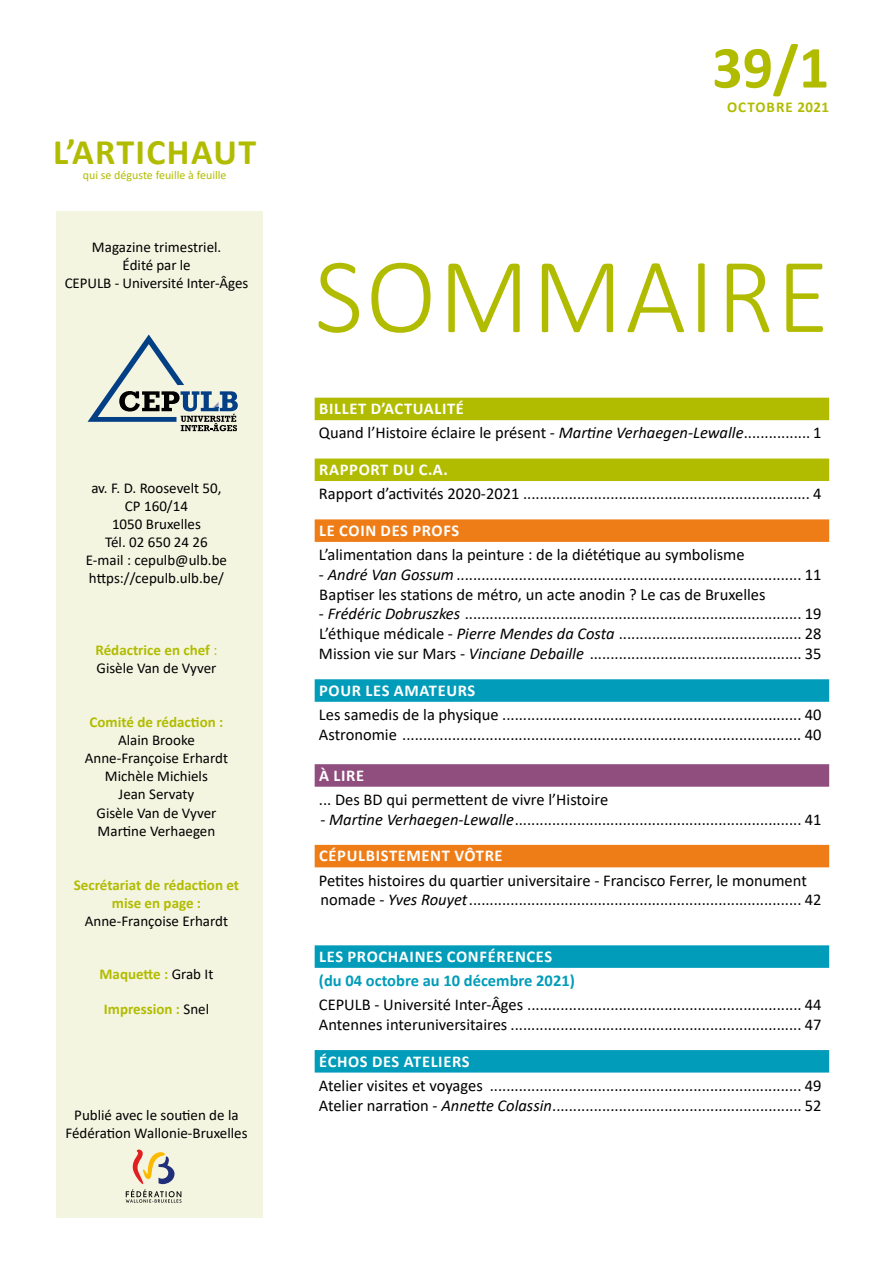
<style>
.page{position:relative;width:893px;height:1263px;background:#fff}
.page>*{position:absolute;margin:0;border:0;box-sizing:border-box;transform-origin:0 0}
.t1{font:300 108px "Calibri";letter-spacing:.02em;color:#b1bc00}
.t2{font:700 60px "Calibri";color:#b1bc00}
.t3{font:700 36px "Calibri";letter-spacing:.035em;color:#b1bc00}
.t4{font:16.5px/19.8px "Calibri";color:#000}
.t5{font:700 16.5px "Calibri";letter-spacing:.04em;color:#fff}
.t6{font:700 16.5px "Calibri";color:#009cb9}
.t7{font:15px/18px "Calibri";color:#000;text-align:center}
.t8{font:700 15px/18px "Calibri";color:#b1bc00}
.t9{font:700 15px "Calibri";letter-spacing:.07em;color:#b1bc00}
.t10{font:12px "Calibri";color:#b1bc00}
.s1{font-weight:400}
.s2{font-weight:400;color:#000}
.s3{font-weight:700;color:#fff}
.s4{font-style:italic}
</style>
<div class="page">
<div style="left:56px;top:211px;width:207px;height:1007px;background:#f4f5e1"></div>
<svg style="left:88px;top:334px;width:150px;height:97px"></svg>
<svg style="left:126px;top:1149px;width:55px;height:54px"></svg>
<div style="left:315px;top:398px;width:514px;height:22px;background:#b1bc00"></div>
<div style="left:315px;top:458px;width:514px;height:23px;background:#b1bc00"></div>
<div style="left:315px;top:519px;width:514px;height:23px;background:#ef7d17"></div>
<div style="left:315px;top:679px;width:514px;height:23px;background:#009cb9"></div>
<div style="left:315px;top:764px;width:514px;height:23px;background:#8f4e7e"></div>
<div style="left:315px;top:845px;width:514px;height:22px;background:#ef7d17"></div>
<div style="left:315px;top:945px;width:514px;height:23px;background:#009cb9"></div>
<div style="left:315px;top:1050px;width:514px;height:22px;background:#009cb9"></div>
<h3 class="t3" style="left:53px;top:127px;width:205px">L’ARTICHAUT</h3>
<p class="t10" style="left:83px;top:166px;width:145px">qui se déguste feuille à feuille</p>
<p class="t7" style="left:65px;top:238px;width:185px">Magazine trimestriel.<br>Édité par le<br>CEPULB - Université Inter-Âges</p>
<p class="t7" style="left:86px;top:479px;width:143px">av. F. D. Roosevelt 50,<br>CP 160/14<br>1050 Bruxelles<br>Tél. 02 650 24 26<br>E-mail : cepulb@ulb.be https://cepulb.ulb.be/</p>
<p class="t8" style="left:96px;top:641px;width:123px">Rédactrice en chef <span class="s1">:<br></span><span class="s2">Gisèle Van de Vyver</span></p>
<p class="t8" style="left:90px;top:713px;width:135px">Comité de rédaction :</p>
<p class="t7" style="left:85px;top:731px;width:145px">Alain Brooke<br>Anne-Françoise Erhardt<br>Michèle Michiels<br>Jean Servaty<br>Gisèle Van de Vyver<br>Martine Verhaegen</p>
<p class="t8" style="left:74px;top:875px;width:167px;text-align:center">Secrétariat de rédaction et mise en page :</p>
<p class="t7" style="left:85px;top:911px;width:145px">Anne-Françoise Erhardt</p>
<p class="t8" style="left:100px;top:964px;width:115px">Maquette : <span class="s2">Grab It</span></p>
<p class="t8" style="left:104px;top:999px;width:107px">Impression : <span class="s2">Snel</span></p>
<p class="t7" style="left:65px;top:1105px;width:184px">Publié avec le soutien de la<br>Fédération Wallonie-Bruxelles</p>
<h2 class="t2" style="left:712px;top:25px;width:119px">39/1</h2>
<p class="t9" style="left:727px;top:96px;width:104px">OCTOBRE 2021</p>
<h1 class="t1" style="left:315px;top:229px;width:516px">SOMMAIRE</h1>
<p class="t4" style="left:319px;top:396px;width:504px;line-height:24px"><span class="s3">BILLET D’ACTUALITÉ<br></span>Quand l’Histoire éclaire le présent - <span class="s4">Martine Verhaegen-Lewalle</span>................ 1</p>
<p class="t5" style="left:319px;top:458px;width:130px">RAPPORT DU C.A.</p>
<p class="t4" style="left:319px;top:483px;width:504px">Rapport d’activités 2020-2021 ..................................................................... 4</p>
<p class="t5" style="left:319px;top:519px;width:141px">LE COIN DES PROFS</p>
<p class="t4" style="left:319px;top:544px;width:427px">L’alimentation dans la peinture : de la diététique au symbolisme</p>
<p class="t4" style="left:319px;top:564px;width:504px">- <span class="s4">André Van Gossum</span>................................................................................... 11<br>Baptiser les stations de métro, un acte anodin ? Le cas de Bruxelles</p>
<p class="t4" style="left:319px;top:604px;width:504px;text-align:justify">- <span class="s4">Frédéric Dobruszkes</span> ................................................................................. 19<br>L’éthique médicale - <span class="s4">Pierre Mendes da Costa</span> ............................................ 28<br>Mission vie sur Mars - <span class="s4">Vinciane Debaille</span> ................................................... 35</p>
<p class="t5" style="left:319px;top:679px;width:158px">POUR LES AMATEURS</p>
<p class="t4" style="left:319px;top:704px;width:504px">Les samedis de la physique ........................................................................ 40<br>Astronomie ................................................................................................ 40</p>
<p class="t5" style="left:319px;top:764px;width:47px">À LIRE</p>
<p class="t4" style="left:319px;top:789px;width:291px">... Des BD qui permettent de vivre l’Histoire</p>
<p class="t4" style="left:320px;top:809px;width:503px">- <span class="s4">Martine Verhaegen-Lewalle</span>..................................................................... 41</p>
<p class="t5" style="left:319px;top:844px;width:185px">CÉPULBISTEMENT VÔTRE</p>
<p class="t4" style="left:319px;top:870px;width:504px">Petites histoires du quartier universitaire - Francisco Ferrer, le monument nomade - <span class="s4">Yves Rouyet</span>................................................................................ 42</p>
<p class="t5" style="left:319px;top:945px;width:235px">LES PROCHAINES CONFÉRENCES</p>
<p class="t6" style="left:319px;top:969px;width:257px">(du 04 octobre au 10 décembre 2021)</p>
<p class="t4" style="left:319px;top:994px;width:504px">CEPULB - Université Inter-Âges .................................................................. 44<br>Antennes interuniversitaires ...................................................................... 47</p>
<p class="t5" style="left:319px;top:1049px;width:152px">ÉCHOS DES ATELIERS</p>
<p class="t4" style="left:319px;top:1075px;width:504px">Atelier visites et voyages ........................................................................... 49<br>Atelier narration - <span class="s4">Annette Colassin</span>............................................................ 52</p>
</div>
